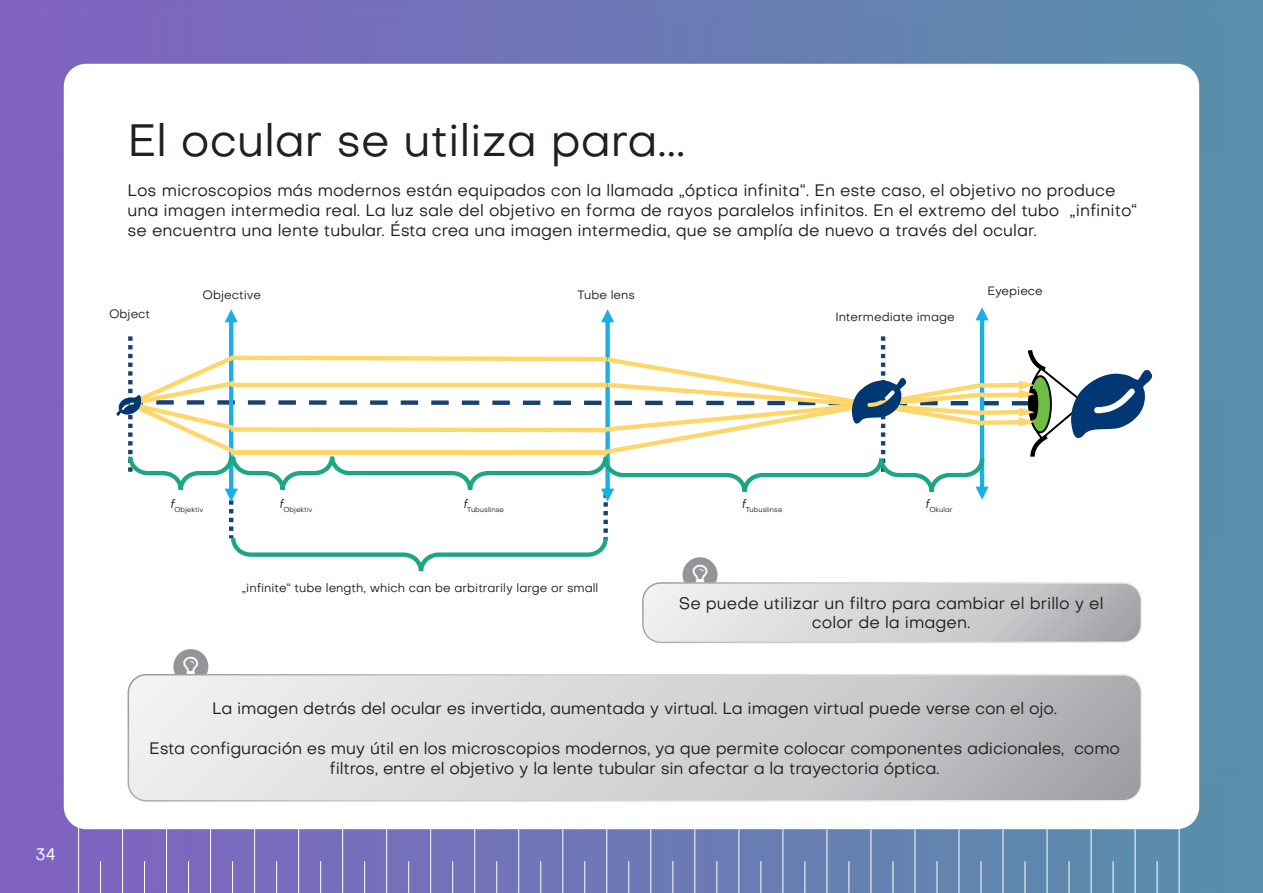
<style>
.page{position:relative;width:1263px;height:893px;background:#fff}
.page>*{position:absolute;margin:0;border:0;box-sizing:border-box;transform-origin:0 0}
.t1{font:45px "Objectivity";color:#231f20}
.t2{font:16.5px/19.8px "Objectivity";color:#231f20;text-align:center}
.t3{font:16.5px "Objectivity";color:#fff}
.t4{font:12px "Objectivity";color:#231f20}
.t5{font:7.05px "Objectivity";color:#231f20}
</style>
<div class="page">
<img style="left:0;top:0;width:1263px;height:893px">
<div style="left:68px;top:68px;width:1127px;height:757px;background:#fff;border-radius:18px"></div>
<div style="left:64px;top:64px;width:1135px;height:765px;border:9px solid #fff;border-radius:18px"></div>
<hr style="left:1135px;top:829px;width:1px;height:64px;background:#fff">
<hr style="left:914px;top:829px;width:1px;height:64px;background:#fff">
<hr style="left:408px;top:861px;width:1px;height:32px;background:#fff">
<hr style="left:694px;top:829px;width:1px;height:64px;background:#fff">
<hr style="left:188px;top:861px;width:1px;height:32px;background:#fff">
<hr style="left:1025px;top:861px;width:1px;height:32px;background:#fff">
<hr style="left:1179px;top:827px;width:1px;height:66px;background:#fff">
<hr style="left:804px;top:861px;width:1px;height:32px;background:#fff">
<hr style="left:298px;top:829px;width:1px;height:64px;background:#fff">
<hr style="left:584px;top:861px;width:1px;height:32px;background:#fff">
<hr style="left:1113px;top:861px;width:1px;height:32px;background:#fff">
<hr style="left:892px;top:861px;width:1px;height:32px;background:#fff">
<hr style="left:386px;top:829px;width:1px;height:64px;background:#fff">
<hr style="left:672px;top:861px;width:1px;height:32px;background:#fff">
<hr style="left:166px;top:829px;width:1px;height:64px;background:#fff">
<hr style="left:1003px;top:829px;width:1px;height:64px;background:#fff">
<hr style="left:1157px;top:861px;width:1px;height:32px;background:#fff">
<hr style="left:782px;top:829px;width:1px;height:64px;background:#fff">
<hr style="left:276px;top:861px;width:1px;height:32px;background:#fff">
<hr style="left:562px;top:829px;width:1px;height:64px;background:#fff">
<hr style="left:1069px;top:861px;width:1px;height:32px;background:#fff">
<hr style="left:848px;top:861px;width:1px;height:32px;background:#fff">
<hr style="left:342px;top:829px;width:1px;height:64px;background:#fff">
<hr style="left:628px;top:861px;width:1px;height:32px;background:#fff">
<hr style="left:122px;top:829px;width:1px;height:64px;background:#fff">
<hr style="left:959px;top:829px;width:1px;height:64px;background:#fff">
<hr style="left:452px;top:861px;width:1px;height:32px;background:#fff">
<hr style="left:738px;top:829px;width:1px;height:64px;background:#fff">
<hr style="left:232px;top:861px;width:1px;height:32px;background:#fff">
<hr style="left:518px;top:829px;width:1px;height:64px;background:#fff">
<hr style="left:1091px;top:829px;width:1px;height:64px;background:#fff">
<hr style="left:870px;top:829px;width:1px;height:64px;background:#fff">
<hr style="left:364px;top:861px;width:1px;height:32px;background:#fff">
<hr style="left:650px;top:829px;width:1px;height:64px;background:#fff">
<hr style="left:144px;top:861px;width:1px;height:32px;background:#fff">
<hr style="left:981px;top:861px;width:1px;height:32px;background:#fff">
<hr style="left:474px;top:829px;width:1px;height:64px;background:#fff">
<hr style="left:760px;top:861px;width:1px;height:32px;background:#fff">
<hr style="left:254px;top:829px;width:1px;height:64px;background:#fff">
<hr style="left:540px;top:861px;width:1px;height:32px;background:#fff">
<hr style="left:1047px;top:829px;width:1px;height:64px;background:#fff">
<hr style="left:826px;top:829px;width:1px;height:64px;background:#fff">
<hr style="left:320px;top:861px;width:1px;height:32px;background:#fff">
<hr style="left:606px;top:829px;width:1px;height:64px;background:#fff">
<hr style="left:100px;top:861px;width:1px;height:32px;background:#fff">
<hr style="left:78px;top:827px;width:1px;height:66px;background:#fff">
<hr style="left:937px;top:861px;width:1px;height:32px;background:#fff">
<hr style="left:430px;top:829px;width:1px;height:64px;background:#fff">
<hr style="left:716px;top:861px;width:1px;height:32px;background:#fff">
<hr style="left:210px;top:829px;width:1px;height:64px;background:#fff">
<hr style="left:496px;top:861px;width:1px;height:32px;background:#fff">
<div style="left:173px;top:649px;width:35px;height:35px;background:#939598;border-radius:50%"></div>
<svg style="left:128px;top:675px;width:1011px;height:126px"></svg>
<div style="left:128px;top:674px;width:1014px;height:127px;border:2px solid #fff;border-radius:18px"></div>
<svg style="left:183px;top:674px;width:15px;height:5px"></svg>
<svg style="left:117px;top:307px;width:1035px;height:335px"></svg>
<p class="t1" style="left:128px;top:111px;width:559px">El ocular se utiliza para...</p>
<p class="t2" style="left:128px;top:180px;width:1011px;text-align:left">Los microscopios más modernos están equipados con la llamada „óptica infinita“. En este caso, el objetivo no produce una imagen intermedia real. La luz sale del objetivo en forma de rayos paralelos infinitos. En el extremo del tubo „infinito“ se encuentra una lente tubular. Ésta crea una imagen intermedia, que se amplía de nuevo a través del ocular.</p>
<p class="t4" style="left:109px;top:306px;width:43px">Object</p>
<p class="t4" style="left:203px;top:287px;width:60px">Objective</p>
<p class="t4" style="left:578px;top:287px;width:59px">Tube lens</p>
<p class="t4" style="left:835px;top:309px;width:121px">Intermediate image</p>
<p class="t4" style="left:987px;top:283px;width:57px">Eyepiece</p>
<p class="t3" style="left:35px;top:844px;width:22px">34</p>
<p class="t5" style="left:170px;top:505px;width:35px"><sup>f</sup>Objektiv</p>
<p class="t5" style="left:463px;top:505px;width:43px"><sup>f</sup>Tubuslinse</p>
<p class="t5" style="left:279px;top:505px;width:35px"><sup>f</sup>Objektiv</p>
<p class="t4" style="left:242px;top:580px;width:358px">„infinite“ tube length, which can be arbitrarily large or small</p>
<p class="t5" style="left:741px;top:505px;width:43px"><sup>f</sup>Tubuslinse</p>
<p class="t5" style="left:925px;top:505px;width:29px"><sup>f</sup>Okular</p>
<p class="t2" style="left:679px;top:593px;width:426px">Se puede utilizar un filtro para cambiar el brillo y el color de la imagen.</p>
<p class="t2" style="left:212px;top:698px;width:847px">La imagen detrás del ocular es invertida, aumentada y virtual. La imagen virtual puede verse con el ojo.</p>
<p class="t2" style="left:149px;top:738px;width:972px">Esta configuración es muy útil en los microscopios modernos, ya que permite colocar componentes adicionales, como filtros, entre el objetivo y la lente tubular sin afectar a la trayectoria óptica.</p>
</div>
